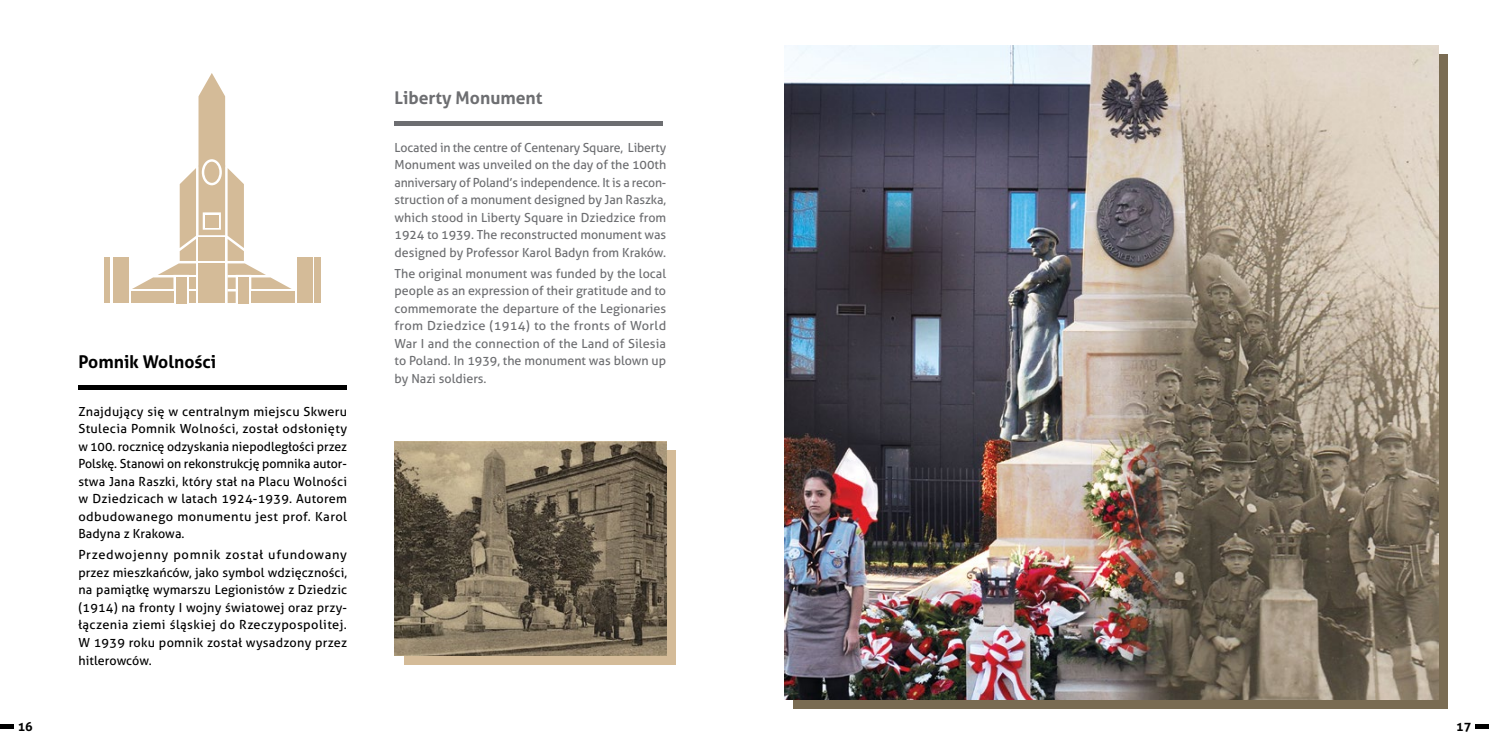
<style>
.page{position:relative;width:1489px;height:745px;background:#fff}
.page>*{position:absolute;margin:0;border:0;box-sizing:border-box;transform-origin:0 0}
.t1{font:700 17.5px "Aller";color:#6d6e71}
.t2{font:700 17.5px "Aller";color:#000}
.t3{font:12.5px/17.5px "Aller";color:#6d6e71;text-align:justify}
.t4{font:12.5px/17.5px "Aller";letter-spacing:.02em;color:#000;text-align:justify}
.t5{font:700 12.5px "Aller";color:#000}
</style>
<div class="page">
<div style="left:0;top:723px;width:13px;height:5px;background:#000"></div>
<hr style="left:78px;top:385px;width:269px;height:4px;background:#000">
<hr style="left:394px;top:121px;width:269px;height:4px;background:#6d6e71">
<div style="left:404px;top:450px;width:272px;height:214px;background:#d4bb98"></div>
<img style="left:394px;top:441px;width:272px;height:214px">
<div style="left:251px;top:291px;width:44px;height:12px;background:#d4bb98"></div>
<svg style="left:132px;top:73px;width:160px;height:230px"></svg>
<div style="left:131px;top:291px;width:42px;height:12px;background:#d4bb98"></div>
<div style="left:189px;top:291px;width:7px;height:12px;background:#d4bb98"></div>
<div style="left:297px;top:257px;width:15px;height:46px;background:#d4bb98"></div>
<div style="left:315px;top:257px;width:6px;height:46px;background:#d4bb98"></div>
<div style="left:104px;top:257px;width:6px;height:46px;background:#d4bb98"></div>
<div style="left:113px;top:257px;width:15px;height:46px;background:#d4bb98"></div>
<div style="left:176px;top:277px;width:11px;height:26px;background:#d4bb98"></div>
<div style="left:238px;top:277px;width:11px;height:26px;background:#d4bb98"></div>
<div style="left:1475px;top:723px;width:13px;height:5px;background:#000"></div>
<svg style="left:792px;top:54px;width:655px;height:654px;background:#7d6f57"></svg>
<img style="left:784px;top:45px;width:654px;height:654px">
<p class="t5" style="left:18px;top:718px;width:16px">16</p>
<h1 class="t2" style="left:78px;top:350px;width:139px">Pomnik Wolności</h1>
<p class="t4" style="left:78px;top:402px;width:270px">Znajdujący się w centralnym miejscu Skweru Stulecia Pomnik Wolności, został odsłonięty w 100. rocznicę odzyskania niepodległości przez Polskę. Stanowi on rekonstrukcję pomnika autor&shy;stwa Jana Raszki, który stał na Placu Wolności w Dziedzicach w latach 1924-1939. Autorem odbudowanego monumentu jest prof. Karol Badyna z Krakowa.</p>
<p class="t4" style="left:78px;top:545px;width:270px">Przedwojenny pomnik został ufundowany przez mieszkańców, jako symbol wdzięczności, na pamiątkę wymarszu Legionistów z Dziedzic (1914) na fronty I wojny światowej oraz przy&shy;łączenia ziemi śląskiej do Rzeczypospolitej.<br>W 1939 roku pomnik został wysadzony przez hitlerowców.</p>
<h1 class="t1" style="left:394px;top:86px;width:149px">Liberty Monument</h1>
<p class="t3" style="left:394px;top:138px;width:273px">Located in the centre of Centenary Square, Liberty Monument was unveiled on the day of the 100th anniversary of Poland’s independence. It is a recon&shy;struction of a monument designed by Jan Raszka, which stood in Liberty Square in Dziedzice from 1924 to 1939. The reconstructed monument was designed by Professor Karol Badyn from Kraków.</p>
<p class="t3" style="left:394px;top:264px;width:273px">The original monument was funded by the local people as an expression of their gratitude and to commemorate the departure of the Legionaries from Dziedzice (1914) to the fronts of World War I and the connection of the Land of Silesia to Poland. In 1939, the monument was blown up by Nazi soldiers.</p>
<p class="t5" style="left:1455px;top:718px;width:16px">17</p>
</div>
